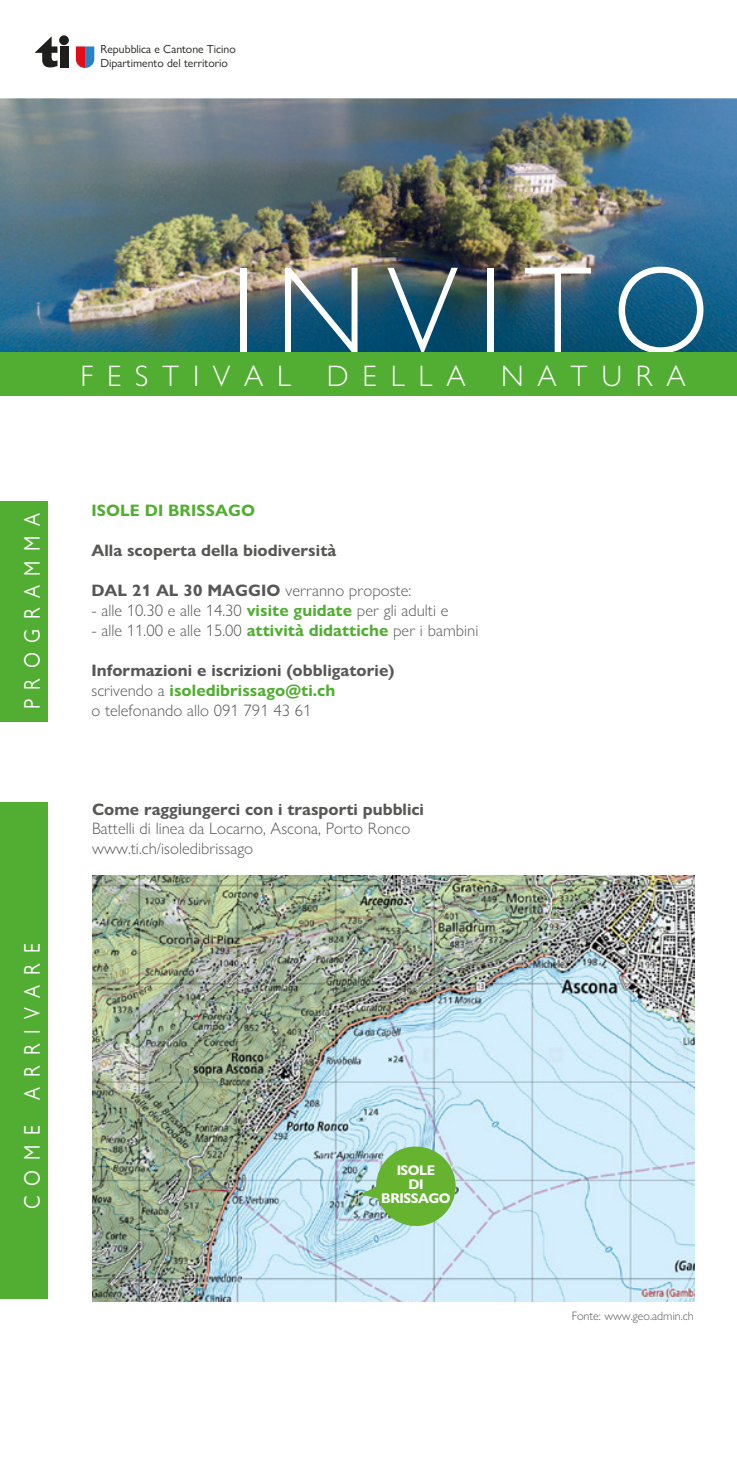
<style>
.page{position:relative;width:737px;height:1474px;background:#fff}
.page>*{position:absolute;margin:0;border:0;box-sizing:border-box;transform-origin:0 0}
.t1{font:300 124.08px "Gill Sans Nova";letter-spacing:.165em;color:#fff}
.t2{font:300 29.75px "Gill Sans Nova";letter-spacing:.46em;color:#fff}
.t3{font:22.75px "Gill Sans Nova";letter-spacing:.51em;color:#fff;scale:.86 1}
.t4{font:22.75px "Gill Sans Nova";letter-spacing:.49em;color:#fff;scale:.86 1}
.t5{font:300 16.62px/19.9px "Gill Sans Nova";letter-spacing:.005em;color:#575756}
.t6{font:700 16.62px/19.9px "Gill Sans Nova";letter-spacing:.005em;color:#575756}
.t7{font:700 16.62px "Gill Sans Nova";letter-spacing:.005em;color:#52ae32}
.t8{font:700 14px/14px "Gill Sans Nova";letter-spacing:-.04em;color:#fff;text-align:center}
.t9{font:300 12.25px "Gill Sans Nova";color:#575756}
.t10{font:11.72px/14.2px "Gill Sans Nova";color:#1e1e1c}
.s1{font-weight:700}
.s2{font-weight:700;color:#52ae32}
.s3{font-weight:300}
.s4{color:#52ae32}
</style>
<div class="page">
<img style="left:0;top:98px;width:737px;height:254px">
<div style="left:0;top:352px;width:737px;height:43px;background:#52ae32"></div>
<div style="left:0;top:501px;width:47px;height:221px;background:#52ae32"></div>
<div style="left:0;top:802px;width:47px;height:496px;background:#52ae32"></div>
<svg style="left:35px;top:36px;width:22px;height:32px"></svg>
<svg style="left:76px;top:46px;width:18px;height:22px"></svg>
<div style="left:59px;top:35px;width:10px;height:10px;background:#1e1e1c;border-radius:50%"></div>
<div style="left:60px;top:46px;width:8px;height:22px;background:#1e1e1c"></div>
<img style="left:93px;top:875px;width:601px;height:425px">
<svg style="left:360px;top:1140px;width:101px;height:91px;background:#8dc582"></svg>
<p class="t10" style="left:101px;top:42px;width:137px">Repubblica e Cantone Ticino<br>Dipartimento del territorio</p>
<h1 class="t1" style="left:230px;top:234px;width:480px">INVITO</h1>
<h2 class="t2" style="left:81px;top:357px;width:606px">FESTIVAL DELLA NATURA</h2>
<h3 class="t4" style="left:18px;top:709px;width:230px;rotate:-90deg">PROGRAMMA</h3>
<h3 class="t3" style="left:18px;top:1209px;width:311px;rotate:-90deg">COME ARRIVARE</h3>
<p class="t7" style="left:91px;top:500px;width:165px">ISOLE DI BRISSAGO</p>
<p class="t6" style="left:91px;top:540px;width:246px">Alla scoperta della biodiversità</p>
<p class="t5" style="left:91px;top:580px;width:321px"><span class="s1">DAL 21 AL 30 MAGGIO</span> verranno proposte:</p>
<p class="t5" style="left:91px;top:600px;width:358px">- alle 10.30 e alle 14.30 <span class="s2">visite guidate</span> per gli adulti e</p>
<p class="t5" style="left:91px;top:620px;width:388px">- alle 11.00 e alle 15.00 <span class="s2">attività didattiche</span> per i bambini</p>
<p class="t6" style="left:91px;top:660px;width:304px">Informazioni e iscrizioni (obbligatorie) <span class="s3">scrivendo a</span> <span class="s4">isoledibrissago@ti.ch<br></span><span class="s3">o telefonando allo 091 791 43 61</span></p>
<p class="t6" style="left:92px;top:799px;width:333px">Come raggiungerci con i trasporti pubblici</p>
<p class="t5" style="left:92px;top:818px;width:320px">Battelli di linea da Locarno, Ascona, Porto Ronco www.ti.ch/isoledibrissago</p>
<p class="t8" style="left:381px;top:1162px;width:71px">ISOLE<br>DI<br>BRISSAGO</p>
<p class="t9" style="left:571px;top:1308px;width:124px">Fonte: www.geo.admin.ch</p>
</div>
